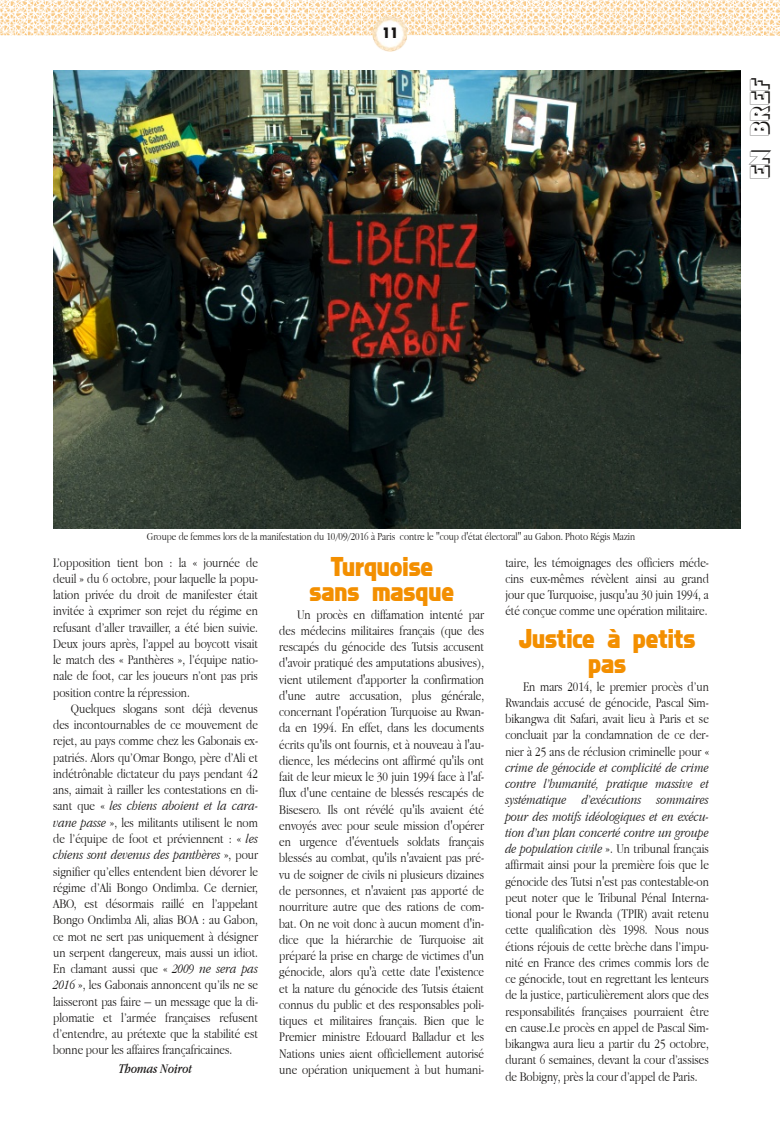
<style>
.page{position:relative;width:780px;height:1134px;background:#fff}
.page>*{position:absolute;margin:0;border:0;box-sizing:border-box;transform-origin:0 0}
.t1{font:25px/25px "Faktos";color:#f38f00;text-align:center}
.t2{font:23.75px "Faktos Shadow";color:#161413}
.t3{font:300 13.75px/16.2px "Apple Garamond";color:#161413;text-align:justify}
.t4{font:italic 13.75px "Apple Garamond";color:#161413}
.t5{font:13.75px "Faktos";color:#161413}
.t6{font:300 11.25px "Apple Garamond";color:#161413}
.s1{font-style:italic}
</style>
<div class="page">
<img style="left:0;top:0;width:780px;height:36px">
<img style="left:372px;top:16px;width:35px;height:35px">
<img style="left:53px;top:71px;width:688px;height:457px">
<p class="t5" style="left:382px;top:27px;width:17px">11</p>
<h2 class="t2" style="left:749px;top:179px;width:103px;rotate:-90deg">EN BREF</h2>
<p class="t6" style="left:147px;top:530px;width:490px">Groupe de femmes lors de la manifestation du 10/09/2016 à Paris contre le "coup d'état électoral" au Gabon. Photo Régis Mazin</p>
<p class="t3" style="left:53px;top:554px;width:206px">L’opposition tient bon : la « journée de deuil » du 6 octobre, pour laquelle la popu&shy;lation privée du droit de manifester était invitée à exprimer son rejet du régime en refusant d’aller travailler, a été bien suivie.<br>Deux jours après, l’appel au boycott visait le match des « Panthères », l’équipe natio&shy;nale de foot, car les joueurs n’ont pas pris position contre la répression.</p>
<p class="t3" style="left:53px;top:700px;width:206px;text-indent:18px">Quelques slogans sont déjà devenus des incontournables de ce mouvement de rejet, au pays comme chez les Gabonais ex&shy;patriés. Alors qu’Omar Bongo, père d’Ali et indétrônable dictateur du pays pendant 42 ans, aimait à railler les contestations en di&shy;sant que « <span class="s1">les chiens aboient et la cara&shy;vane passe</span> », les militants utilisent le nom de l’équipe de foot et préviennent : « <span class="s1">les chiens sont devenus des panthères</span> », pour signifier qu’elles entendent bien dévorer le régime d’Ali Bongo Ondimba. Ce dernier, ABO, est désormais raillé en l’appelant Bongo Ondimba Ali, alias BOA : au Gabon, ce mot ne sert pas uniquement à désigner un serpent dangereux, mais aussi un idiot.<br>En clamant aussi que « <span class="s1">2009 ne sera pas 2016</span> », les Gabonais annoncent qu’ils ne se laisseront pas faire – un message que la di&shy;plomatie et l’armée françaises refusent d’entendre, au prétexte que la stabilité est bonne pour les affaires françafricaines.</p>
<p class="t4" style="left:119px;top:1060px;width:75px">Thomas Noirot</p>
<h1 class="t1" style="left:309px;top:556px;width:146px">Turquoise sans masque</h1>
<p class="t3" style="left:279px;top:606px;width:206px;text-indent:18px">Un procès en diffamation intenté par des médecins militaires français (que des rescapés du génocide des Tutsis accusent d'avoir pratiqué des amputations abusives), vient utilement d'apporter la confirmation d'une autre accusation, plus générale, concernant l'opération Turquoise au Rwan&shy;da en 1994. En effet, dans les documents écrits qu'ils ont fournis, et à nouveau à l'au&shy;dience, les médecins ont affirmé qu'ils ont fait de leur mieux le 30 juin 1994 face à l'af&shy;flux d'une centaine de blessés rescapés de Bisesero. Ils ont révélé qu'ils avaient été envoyés avec pour seule mission d'opérer en urgence d'éventuels soldats français blessés au combat, qu'ils n'avaient pas pré&shy;vu de soigner de civils ni plusieurs dizaines de personnes, et n'avaient pas apporté de nourriture autre que des rations de com&shy;bat. On ne voit donc à aucun moment d'in&shy;dice que la hiérarchie de Turquoise ait préparé la prise en charge de victimes d'un génocide, alors qu'à cette date l'existence et la nature du génocide des Tutsis étaient connus du public et des responsables poli&shy;tiques et militaires français. Bien que le Premier ministre Edouard Balladur et les Nations unies aient officiellement autorisé une opération uniquement à but humani-</p>
<p class="t3" style="left:505px;top:554px;width:205px">taire, les témoignages des officiers méde&shy;cins eux-mêmes révèlent ainsi au grand jour que Turquoise, jusqu'au 30 juin 1994, a été conçue comme une opération militaire.</p>
<h1 class="t1" style="left:518px;top:628px;width:178px">Justice à petits pas</h1>
<p class="t3" style="left:505px;top:678px;width:205px;text-indent:18px">En mars 2014, le premier procès d’un Rwandais accusé de génocide, Pascal Sim&shy;bikangwa dit Safari, avait lieu à Paris et se concluait par la condamnation de ce der&shy;nier à 25 ans de réclusion criminelle pour «</p>
<p class="t3" style="left:505px;top:759px;width:205px"><span class="s1">crime de génocide et complicité de crime contre l’humanité, pratique massive et systématique d’exécutions sommaires pour des motifs idéologiques et en exécu&shy;tion d’un plan concerté contre un groupe de population civile</span> ». Un tribunal français affirmait ainsi pour la première fois que le génocide des Tutsi n'est pas contestable-on peut noter que le Tribunal Pénal Interna&shy;tional pour le Rwanda (TPIR) avait retenu cette qualification dès 1998. Nous nous étions réjouis de cette brèche dans l’impu&shy;nité en France des crimes commis lors de ce génocide, tout en regrettant les lenteurs de la justice, particulièrement alors que des responsabilités françaises pourraient être en cause.Le procès en appel de Pascal Sim&shy;bikangwa aura lieu a partir du 25 octobre, durant 6 semaines, devant la cour d’assises de Bobigny, près la cour d’appel de Paris.</p>
</div>
